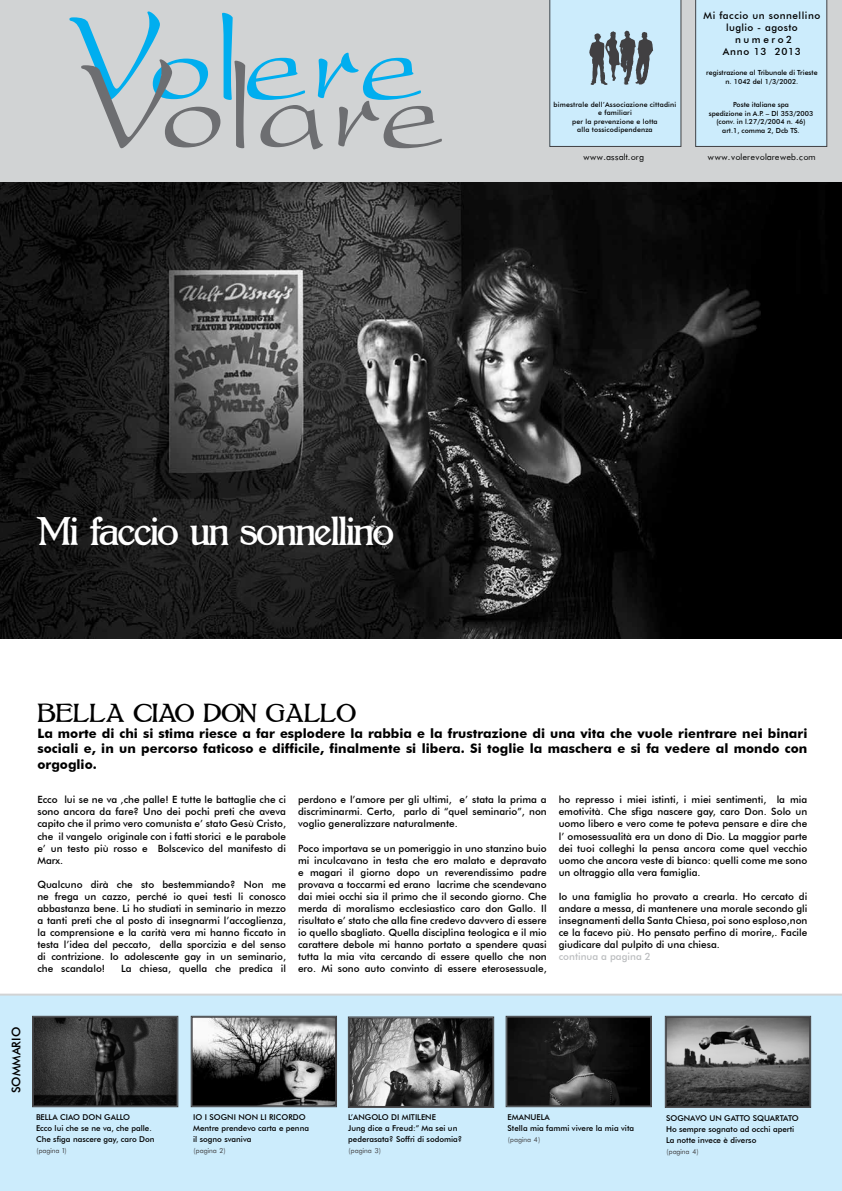
<style>
.page{position:relative;width:842px;height:1191px;background:#fff}
.page>*{position:absolute;margin:0;border:0;box-sizing:border-box;transform-origin:0 0}
.t1{font:34px "Bolton";letter-spacing:-.04em;color:#fff}
.t2{font:22px "Bolton";color:#000}
.t3{font:700 13px/15.6px "Futura BT";color:#000;text-align:justify}
.t4{font:500 12px "Futura BT";color:#000}
.t5{font:500 10px/12px "Futura BT";color:#000;text-align:justify}
.t6{font:500 10px/12px "Futura BT";letter-spacing:.05em;color:#000;text-align:center}
.t7{font:10px "Futura Book";color:#000}
.t8{font:500 10px "Futura BT";color:#bcbec0}
.t9{font:500 8px/11px "Futura BT";color:#000}
.t10{font:8px "Futura Book";color:#414042}
.t11{font:500 7px/8.4px "Futura BT";color:#000;text-align:center}
.t12{font:500 7px/8.4px "Futura BT";letter-spacing:.02em;color:#000;text-align:center}
</style>
<div class="page">
<div style="left:0;top:0;width:842px;height:182px;background:#d1d3d4"></div>
<div style="left:695px;top:0;width:132px;height:147px;background:#ccecfc"></div>
<img style="left:0;top:182px;width:842px;height:456px">
<div style="left:0;top:993px;width:842px;height:198px;background:#ccecfc"></div>
<svg style="left:191px;top:1016px;width:146px;height:90px;background:#676767"></svg>
<svg style="left:69px;top:12px;width:373px;height:137px;background:#b3c5cc"></svg>
<svg style="left:348px;top:1016px;width:146px;height:91px;background:#696969"></svg>
<svg style="left:32px;top:1016px;width:146px;height:91px;background:#333"></svg>
<svg style="left:549px;top:0;width:132px;height:147px;background:#bad6e4"></svg>
<svg style="left:506px;top:1016px;width:146px;height:90px;background:#1d1d1d"></svg>
<svg style="left:665px;top:1016px;width:146px;height:91px;background:#6b6b6b"></svg>
<p class="t12" style="left:554px;top:100px;width:124px">bimestrale dell’Associazione cittadini e familiari<br>per la prevenzione e lotta<br>alla tossicodipendenza</p>
<p class="t7" style="left:583px;top:152px;width:62px">www.assalt.org</p>
<p class="t6" style="left:704px;top:9px;width:118px">Mi faccio un sonnellino luglio - agosto numero2<br>Anno 13 2013</p>
<p class="t11" style="left:706px;top:69px;width:113px">registrazione al Tribunale di Trieste n. 1042 del 1/3/2002.</p>
<p class="t11" style="left:709px;top:101px;width:106px">Poste italiane spa<br>spedizione in A.P. – Dl 353/2003 (conv. in l.27/2/2004 n. 46) art.1, comma 2, Dcb TS.</p>
<p class="t7" style="left:708px;top:152px;width:110px">www.volerevolareweb.com</p>
<h1 class="t1" style="left:36px;top:514px;width:359px">Mi faccio un sonnellino</h1>
<h2 class="t2" style="left:37px;top:702px;width:320px">BELLA CIAO DON GALLO</h2>
<p class="t3" style="left:37px;top:725px;width:771px">La morte di chi si stima riesce a far esplodere la rabbia e la frustrazione di una vita che vuole rientrare nei binari sociali e, in un percorso faticoso e difficile, finalmente si libera. Si toglie la maschera e si fa vedere al mondo con orgoglio.</p>
<p class="t5" style="left:37px;top:794px;width:250px">Ecco lui se ne va ,che palle! E tutte le battaglie che ci sono ancora da fare? Uno dei pochi preti che aveva capito che il primo vero comunista e’ stato Gesù Cristo, che il vangelo originale con i fatti storici e le parabole e’ un testo più rosso e Bolscevico del manifesto di Marx.</p>
<p class="t5" style="left:37px;top:878px;width:250px">Qualcuno dirà che sto bestemmiando? Non me ne frega un cazzo, perché io quei testi li conosco abbastanza bene. Li ho studiati in seminario in mezzo a tanti preti che al posto di insegnarmi l’accoglienza, la comprensione e la carità vera mi hanno ficcato in testa l’idea del peccato, della sporcizia e del senso di contrizione. Io adolescente gay in un seminario, che scandalo!</p>
<p class="t5" style="left:121px;top:962px;width:167px">La chiesa, quella che predica il</p>
<p class="t5" style="left:298px;top:794px;width:250px">perdono e l’amore per gli ultimi, e’ stata la prima a discriminarmi. Certo, parlo di “quel seminario”, non voglio generalizzare naturalmente.</p>
<p class="t5" style="left:298px;top:842px;width:250px">Poco importava se un pomeriggio in uno stanzino buio mi inculcavano in testa che ero malato e depravato e magari il giorno dopo un reverendissimo padre provava a toccarmi ed erano lacrime che scendevano dai miei occhi sia il primo che il secondo giorno. Che merda di moralismo ecclesiastico caro don Gallo. Il risultato e’ stato che alla fine credevo davvero di essere io quello sbagliato. Quella disciplina teologica e il mio carattere debole mi hanno portato a spendere quasi tutta la mia vita cercando di essere quello che non ero. Mi sono auto convinto di essere eterosessuale,</p>
<p class="t5" style="left:559px;top:794px;width:250px">ho represso i miei istinti, i miei sentimenti, la mia emotività. Che sfiga nascere gay, caro Don. Solo un uomo libero e vero come te poteva pensare e dire che l’ omosessualità era un dono di Dio. La maggior parte dei tuoi colleghi la pensa ancora come quel vecchio uomo che ancora veste di bianco: quelli come me sono un oltraggio alla vera famiglia.</p>
<p class="t5" style="left:559px;top:890px;width:250px">Io una famiglia ho provato a crearla. Ho cercato di andare a messa, di mantenere una morale secondo gli insegnamenti della Santa Chiesa, poi sono esploso,non ce la facevo più. Ho pensato perfino di morire,. Facile giudicare dal pulpito di una chiesa.</p>
<p class="t8" style="left:559px;top:950px;width:94px">continua a pagina 2</p>
<p class="t4" style="left:9px;top:1093px;width:68px;rotate:-90deg">SOMMARIO</p>
<p class="t9" style="left:36px;top:1111px;width:120px">BELLA CIAO DON GALLO<br>Ecco lui che se ne va, che palle.<br>Che sfiga nascere gay, caro Don</p>
<p class="t10" style="left:36px;top:1146px;width:33px">(pagina 1)</p>
<p class="t9" style="left:193px;top:1111px;width:117px">IO I SOGNI NON LI RICORDO<br>Mentre prendevo carta e penna il sogno svaniva</p>
<p class="t10" style="left:193px;top:1146px;width:34px">(pagina 2)</p>
<p class="t9" style="left:348px;top:1111px;width:115px">L’ANGOLO DI MITILENE<br>Jung dice a Freud:” Ma sei un pederasata? Soffri di sodomia?</p>
<p class="t10" style="left:348px;top:1146px;width:35px">(pagina 3)</p>
<p class="t9" style="left:508px;top:1111px;width:128px">EMANUELA<br>Stella mia fammi vivere la mia vita</p>
<p class="t10" style="left:508px;top:1135px;width:34px">(pagina 4)</p>
<p class="t9" style="left:666px;top:1112px;width:134px">SOGNAVO UN GATTO SQUARTATO<br>Ho sempre sognato ad occhi aperti<br>La notte invece è diverso</p>
<p class="t10" style="left:666px;top:1147px;width:34px">(pagina 4)</p>
</div>
